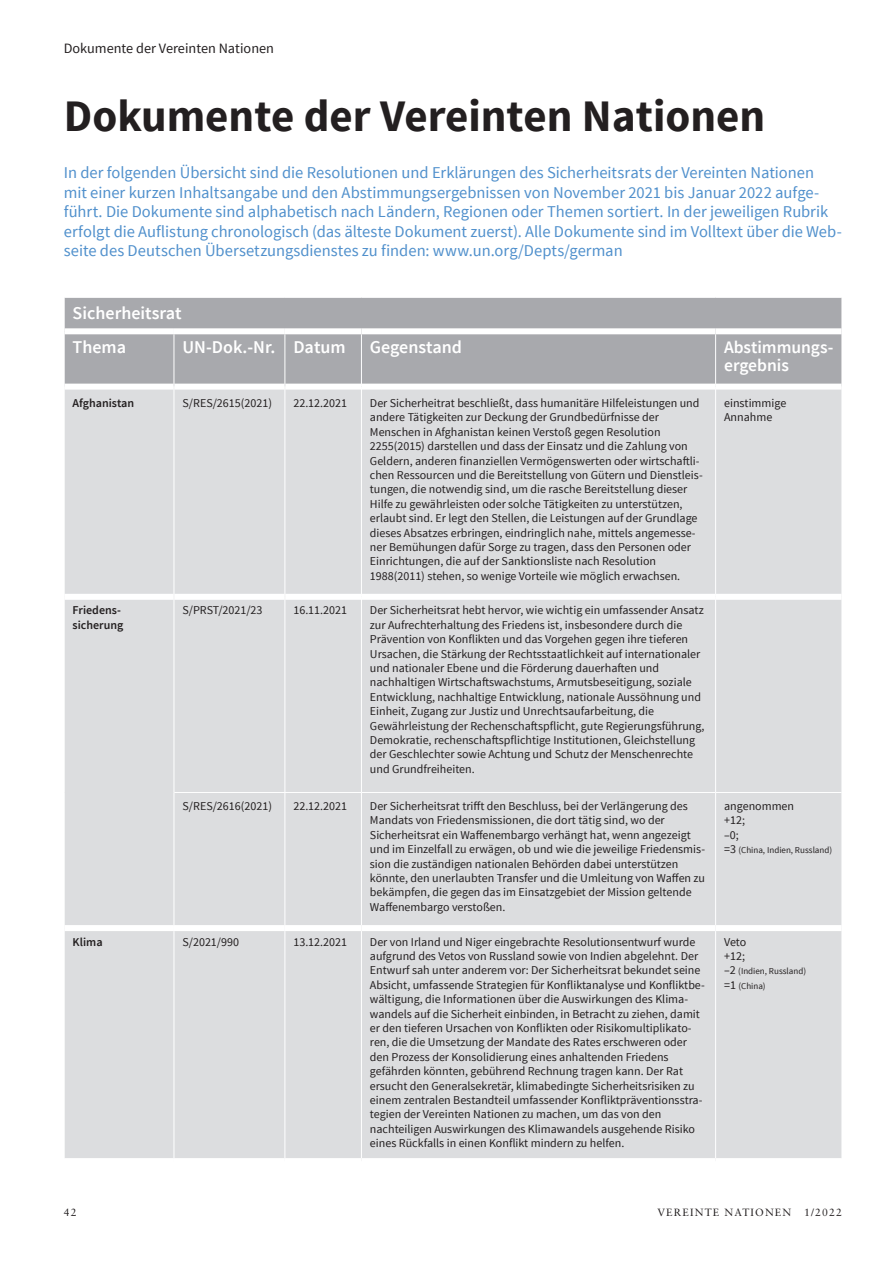
<style>
.page{position:relative;width:893px;height:1263px;background:#fff}
.page>*{position:absolute;margin:0;border:0;box-sizing:border-box;transform-origin:0 0}
.Headline_mittel_36pt{font:700 45px "Source Sans Pro";color:#231f20}
.Tabelle_Head{font:600 18px "Source Sans Pro";color:#fff}
.Tabelle_Head-2{font:600 17.55px/18px "Source Sans Pro";letter-spacing:-.005em;color:#fff}
.Vorspann_klein_blau{font:16.5px/19.5px "Source Sans Pro";color:#5090cc}
.Kolumnentitel{font:14.25px "Source Sans Pro";color:#231f20}
.Tabellen_Inhalt{font:12px/14.4px "Source Sans Pro";color:#231f20}
.Tabellen_Gegenstand{font:600 12px/14.4px "Source Sans Pro";color:#231f20}
.Seitenzahl_Ausgabe{font:10.5px "Sabon LT Std";letter-spacing:.11em;color:#231f20}
.Tabellen_Inhalt-2{font:9px "Source Sans Pro";color:#231f20}
.s1{font-size:12px}
</style>
<div class="page">
<div style="left:65px;top:298px;width:777px;height:86px;background:#a8a9ad"></div>
<div style="left:65px;top:390px;width:777px;height:768px;background:#dcdddf"></div>
<div style="left:65px;top:925px;width:109px;height:6px;background:#fff"></div>
<div style="left:65px;top:594px;width:109px;height:6px;background:#fff"></div>
<div style="left:174px;top:594px;width:111px;height:6px;background:#fff"></div>
<div style="left:285px;top:594px;width:76px;height:6px;background:#fff"></div>
<div style="left:362px;top:594px;width:353px;height:6px;background:#fff"></div>
<div style="left:716px;top:594px;width:126px;height:6px;background:#fff"></div>
<hr style="left:174px;top:597px;width:1px;height:195px;background:#fff">
<hr style="left:285px;top:597px;width:1px;height:195px;background:#fff">
<hr style="left:361px;top:597px;width:1px;height:195px;background:#fff">
<hr style="left:715px;top:597px;width:1px;height:195px;background:#fff">
<hr style="left:174px;top:334px;width:1px;height:53px;background:#fff">
<hr style="left:285px;top:334px;width:1px;height:53px;background:#fff">
<hr style="left:361px;top:334px;width:1px;height:53px;background:#fff">
<hr style="left:715px;top:334px;width:1px;height:53px;background:#fff">
<hr style="left:174px;top:792px;width:1px;height:133px;background:#fff">
<hr style="left:174px;top:931px;width:1px;height:227px;background:#fff">
<div style="left:65px;top:328px;width:109px;height:6px;background:#fff"></div>
<div style="left:174px;top:328px;width:111px;height:6px;background:#fff"></div>
<div style="left:285px;top:328px;width:76px;height:6px;background:#fff"></div>
<div style="left:361px;top:328px;width:355px;height:6px;background:#fff"></div>
<div style="left:716px;top:328px;width:126px;height:6px;background:#fff"></div>
<hr style="left:285px;top:793px;width:1px;height:132px;background:#fff">
<hr style="left:285px;top:931px;width:1px;height:227px;background:#fff">
<hr style="left:361px;top:793px;width:1px;height:132px;background:#fff">
<hr style="left:361px;top:931px;width:1px;height:227px;background:#fff">
<hr style="left:715px;top:793px;width:1px;height:132px;background:#fff">
<hr style="left:715px;top:931px;width:1px;height:227px;background:#fff">
<div style="left:174px;top:925px;width:111px;height:6px;background:#fff"></div>
<div style="left:285px;top:925px;width:76px;height:6px;background:#fff"></div>
<div style="left:361px;top:925px;width:355px;height:6px;background:#fff"></div>
<div style="left:716px;top:925px;width:126px;height:6px;background:#fff"></div>
<hr style="left:174px;top:387px;width:1px;height:210px;background:#fff">
<hr style="left:285px;top:387px;width:1px;height:210px;background:#fff">
<hr style="left:361px;top:387px;width:1px;height:210px;background:#fff">
<hr style="left:715px;top:387px;width:1px;height:210px;background:#fff">
<hr style="left:174px;top:792px;width:111px;height:1px;background:#fff">
<hr style="left:285px;top:792px;width:76px;height:1px;background:#fff">
<hr style="left:361px;top:792px;width:355px;height:1px;background:#fff">
<hr style="left:716px;top:792px;width:126px;height:1px;background:#fff">
<p class="Kolumnentitel" style="left:64px;top:40px;width:212px">Dokumente der Vereinten Nationen</p>
<p class="Headline_mittel_36pt" style="left:64px;top:87px;width:703px">Dokumente der Vereinten Nationen</p>
<p class="Vorspann_klein_blau" style="left:64px;top:163px;width:780px">In der folgenden Übersicht sind die Resolutionen und Erklärungen des Sicherheitsrats der Vereinten Nationen<br>mit einer kurzen Inhaltsangabe und den Abstimmungsergebnissen von November 2021 bis Januar 2022 aufge&shy;führt. Die Dokumente sind alphabetisch nach Ländern, Regionen oder Themen sortiert. In der jeweiligen Rubrik erfolgt die Auflistung chronologisch (das älteste Dokument zuerst). Alle Dokumente sind im Volltext über die Web&shy;seite des Deutschen Übersetzungsdienstes zu finden: www.un.org/Depts/german</p>
<p class="Tabelle_Head" style="left:73px;top:302px;width:111px">Sicherheitsrat</p>
<p class="Tabelle_Head" style="left:73px;top:336px;width:55px">Thema</p>
<p class="Tabelle_Head" style="left:182px;top:336px;width:94px">UN-Dok.-Nr.</p>
<p class="Tabelle_Head" style="left:293px;top:336px;width:54px">Datum</p>
<p class="Tabelle_Head" style="left:370px;top:336px;width:94px">Gegenstand</p>
<p class="Tabelle_Head-2" style="left:724px;top:339px;width:111px">Abstimmungs&shy;ergebnis</p>
<p class="Tabellen_Gegenstand" style="left:73px;top:396px;width:63px">Afghanistan</p>
<p class="Tabellen_Inhalt" style="left:182px;top:396px;width:91px">S/RES/2615(2021)</p>
<p class="Tabellen_Inhalt" style="left:293px;top:396px;width:55px">22.12.2021</p>
<p class="Tabellen_Inhalt" style="left:370px;top:396px;width:334px">Der Sicherheitrat beschließt, dass humanitäre Hilfeleistungen und andere Tätigkeiten zur Deckung der Grundbedürfnisse der Menschen in Afghanistan keinen Verstoß gegen Resolution 2255(2015) darstellen und dass der Einsatz und die Zahlung von Geldern, anderen finanziellen Vermögenswerten oder wirtschaftli&shy;chen Ressourcen und die Bereitstellung von Gütern und Dienstleis&shy;tungen, die notwendig sind, um die rasche Bereitstellung dieser Hilfe zu gewährleisten oder solche Tätigkeiten zu unterstützen, erlaubt sind. Er legt den Stellen, die Leistungen auf der Grundlage dieses Absatzes erbringen, eindringlich nahe, mittels angemesse&shy;ner Bemühungen dafür Sorge zu tragen, dass den Personen oder Einrichtungen, die auf der Sanktionsliste nach Resolution 1988(2011) stehen, so wenige Vorteile wie möglich erwachsen.</p>
<p class="Tabellen_Inhalt" style="left:724px;top:396px;width:64px">einstimmige<br>Annahme</p>
<p class="Tabellen_Gegenstand" style="left:73px;top:603px;width:52px">Friedens&shy;sicherung</p>
<p class="Tabellen_Inhalt" style="left:182px;top:603px;width:82px">S/PRST/2021/23</p>
<p class="Tabellen_Inhalt" style="left:293px;top:603px;width:55px">16.11.2021</p>
<p class="Tabellen_Inhalt" style="left:370px;top:603px;width:336px">Der Sicherheitsrat hebt hervor, wie wichtig ein umfassender Ansatz zur Aufrechterhaltung des Friedens ist, insbesondere durch die Prävention von Konflikten und das Vorgehen gegen ihre tieferen Ursachen, die Stärkung der Rechtsstaatlichkeit auf internationaler und nationaler Ebene und die Förderung dauerhaften und nachhaltigen Wirtschaftswachstums, Armutsbeseitigung, soziale Entwicklung, nachhaltige Entwicklung, nationale Aussöhnung und Einheit, Zugang zur Justiz und Unrechtsaufarbeitung, die Gewährleistung der Rechenschaftspflicht, gute Regierungsführung, Demokratie, rechenschaftspflichtige Institutionen, Gleichstellung der Geschlechter sowie Achtung und Schutz der Menschenrechte und Grundfreiheiten.</p>
<p class="Tabellen_Inhalt" style="left:182px;top:799px;width:91px">S/RES/2616(2021)</p>
<p class="Tabellen_Inhalt" style="left:293px;top:799px;width:55px">22.12.2021</p>
<p class="Tabellen_Inhalt" style="left:370px;top:799px;width:337px">Der Sicherheitsrat trifft den Beschluss, bei der Verlängerung des Mandats von Friedensmissionen, die dort tätig sind, wo der Sicherheitsrat ein Waffenembargo verhängt hat, wenn angezeigt und im Einzelfall zu erwägen, ob und wie die jeweilige Friedensmis&shy;sion die zuständigen nationalen Behörden dabei unterstützen könnte, den unerlaubten Transfer und die Umleitung von Waffen zu bekämpfen, die gegen das im Einsatzgebiet der Mission geltende Waffenembargo verstoßen.</p>
<p class="Tabellen_Inhalt" style="left:724px;top:799px;width:72px">angenommen</p>
<p class="Tabellen_Inhalt" style="left:724px;top:813px;width:22px">+12;</p>
<p class="Tabellen_Inhalt" style="left:724px;top:828px;width:16px">–0;</p>
<p class="Tabellen_Inhalt-2" style="left:724px;top:845px;width:110px"><span class="s1">=3</span> (China, Indien, Russland)</p>
<p class="Tabellen_Gegenstand" style="left:73px;top:935px;width:31px">Klima</p>
<p class="Tabellen_Inhalt" style="left:182px;top:934px;width:58px">S/2021/990</p>
<p class="Tabellen_Inhalt" style="left:293px;top:934px;width:55px">13.12.2021</p>
<p class="Tabellen_Inhalt" style="left:370px;top:934px;width:336px">Der von Irland und Niger eingebrachte Resolutionsentwurf wurde aufgrund des Vetos von Russland sowie von Indien abgelehnt. Der Entwurf sah unter anderem vor: Der Sicherheitsrat bekundet seine Absicht, umfassende Strategien für Konfliktanalyse und Konfliktbe&shy;wältigung, die Informationen über die Auswirkungen des Klima&shy;wandels auf die Sicherheit einbinden, in Betracht zu ziehen, damit er den tieferen Ursachen von Konflikten oder Risikomultiplikato&shy;ren, die die Umsetzung der Mandate des Rates erschweren oder den Prozess der Konsolidierung eines anhaltenden Friedens gefährden könnten, gebührend Rechnung tragen kann. Der Rat ersucht den Generalsekretär, klimabedingte Sicherheitsrisiken zu einem zentralen Bestandteil umfassender Konfliktpräventionsstra&shy;tegien der Vereinten Nationen zu machen, um das von den nachteiligen Auswirkungen des Klimawandels ausgehende Risiko eines Rückfalls in einen Konflikt mindern zu helfen.</p>
<p class="Tabellen_Inhalt" style="left:724px;top:934px;width:24px">Veto</p>
<p class="Tabellen_Inhalt" style="left:724px;top:949px;width:22px">+12;</p>
<p class="Tabellen_Inhalt-2" style="left:724px;top:966px;width:84px"><span class="s1">–2</span> (Indien, Russland)</p>
<p class="Tabellen_Inhalt-2" style="left:724px;top:980px;width:43px"><span class="s1">=1</span> (China)</p>
<p class="Seitenzahl_Ausgabe" style="left:64px;top:1206px;width:14px">42</p>
<p class="Seitenzahl_Ausgabe" style="left:657px;top:1206px;width:186px">VEREINTE NATIONEN 1/2022</p>
</div>
